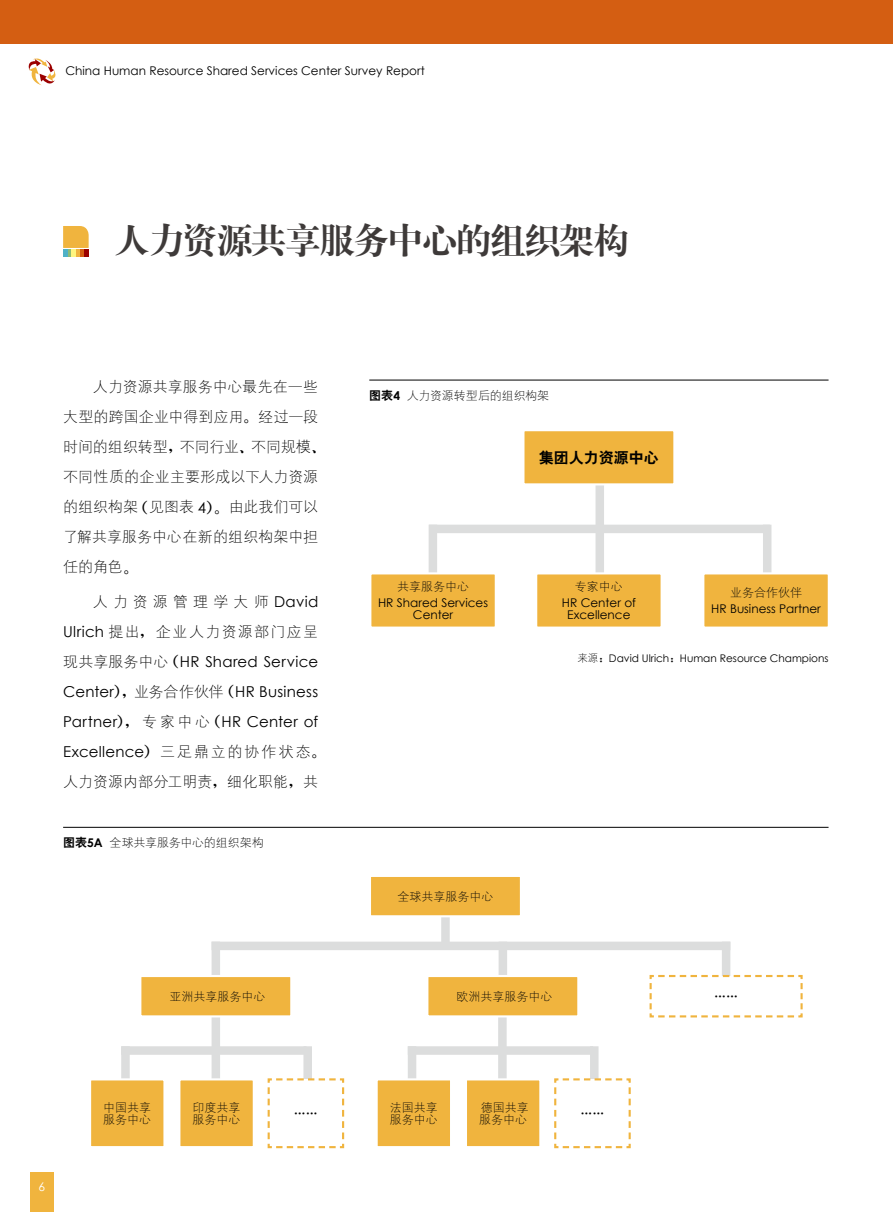
<style>
.page{position:relative;width:893px;height:1212px;background:#fff}
.page>*{position:absolute;margin:0;border:0;box-sizing:border-box;transform-origin:0 0}
.t1{font:36px "H Ya 4 gj";letter-spacing:-.05em;color:#3e3a39}
.t2{font:15px/30px "H Yg 1 gj";letter-spacing:.005em;color:#000}
.t3{font:15px/30px "Century Gothic";letter-spacing:.015em;color:#000}
.t4{font:15px/30px "H Yg 1 gj";letter-spacing:.115em;color:#000;text-align:right}
.t5{font:15px "H Yb 2 gj";color:#000}
.t6{font:12px/12px "Century Gothic";color:#000;text-align:center}
.t7{font:12px/12px "H Yg 1 gj";color:#000}
.t8{font:12px "H Ya 4 gj";color:#000}
.t9{font:12px "Century Gothic";color:#fff}
.t10{font:10.5px "Century Gothic";color:#000}
.s1{font-family:"H Ya 4 gj"}
.s2{font-family:"Century Gothic"}
.s3{font-family:"H Yg 1 gj"}
.s4{font-family:"H Yb 2 gj"}
.s5{font-family:"Century Gothic";font-weight:700}
</style>
<div class="page">
<div style="left:0;top:0;width:893px;height:44px;background:#d45e12"></div>
<div style="left:30px;top:1172px;width:24px;height:40px;background:#f0b43e"></div>
<svg style="left:28px;top:58px;width:28px;height:27px"></svg>
<svg style="left:63px;top:226px;width:26px;height:30px"></svg>
<div style="left:595px;top:464px;width:9px;height:147px;background:#dcdddd"></div>
<div style="left:429px;top:525px;width:8px;height:80px;background:#dcdddd"></div>
<div style="left:763px;top:525px;width:8px;height:80px;background:#dcdddd"></div>
<div style="left:523px;top:430px;width:151px;height:54px;background:#f0b43e"></div>
<div style="left:522px;top:429px;width:153px;height:56px;border:2px solid #fff"></div>
<div style="left:536px;top:573px;width:126px;height:55px;background:#f0b43e"></div>
<div style="left:535px;top:572px;width:128px;height:57px;border:2px solid #fff"></div>
<div style="left:703px;top:573px;width:126px;height:55px;background:#f0b43e"></div>
<div style="left:702px;top:572px;width:128px;height:57px;border:2px solid #fff"></div>
<div style="left:370px;top:573px;width:126px;height:55px;background:#f0b43e"></div>
<div style="left:369px;top:572px;width:128px;height:57px;border:2px solid #fff"></div>
<div style="left:429px;top:525px;width:341px;height:8px;background:#dcdddd"></div>
<hr style="left:369px;top:380px;width:459px;height:1px;background:#000">
<hr style="left:63px;top:827px;width:765px;height:1px;background:#000">
<div style="left:212px;top:941px;width:8px;height:56px;background:#dcdddd"></div>
<div style="left:722px;top:941px;width:8px;height:56px;background:#dcdddd"></div>
<div style="left:499px;top:941px;width:8px;height:56px;background:#dcdddd"></div>
<div style="left:441px;top:894px;width:9px;height:56px;background:#dcdddd"></div>
<div style="left:212px;top:941px;width:518px;height:9px;background:#dcdddd"></div>
<div style="left:121px;top:1046px;width:9px;height:56px;background:#dcdddd"></div>
<div style="left:303px;top:1046px;width:9px;height:56px;background:#dcdddd"></div>
<div style="left:212px;top:1001px;width:8px;height:101px;background:#dcdddd"></div>
<div style="left:121px;top:1046px;width:185px;height:9px;background:#dcdddd"></div>
<div style="left:408px;top:1046px;width:8px;height:56px;background:#dcdddd"></div>
<div style="left:590px;top:1046px;width:8px;height:56px;background:#dcdddd"></div>
<div style="left:498px;top:1001px;width:9px;height:101px;background:#dcdddd"></div>
<div style="left:408px;top:1046px;width:185px;height:9px;background:#dcdddd"></div>
<div style="left:370px;top:876px;width:151px;height:40px;background:#f0b43e"></div>
<div style="left:369px;top:875px;width:153px;height:42px;border:2px solid #fff"></div>
<div style="left:90px;top:1079px;width:74px;height:68px;background:#f0b43e"></div>
<div style="left:89px;top:1078px;width:77px;height:70px;border:2px solid #fff"></div>
<div style="left:179px;top:1079px;width:75px;height:68px;background:#f0b43e"></div>
<div style="left:178px;top:1078px;width:77px;height:70px;border:2px solid #fff"></div>
<svg style="left:267px;top:1077px;width:78px;height:72px"></svg>
<div style="left:377px;top:1079px;width:74px;height:68px;background:#f0b43e"></div>
<div style="left:376px;top:1078px;width:76px;height:70px;border:2px solid #fff"></div>
<div style="left:466px;top:1079px;width:74px;height:68px;background:#f0b43e"></div>
<div style="left:465px;top:1078px;width:76px;height:70px;border:2px solid #fff"></div>
<svg style="left:554px;top:1077px;width:77px;height:72px"></svg>
<div style="left:140px;top:976px;width:151px;height:40px;background:#f0b43e"></div>
<div style="left:139px;top:975px;width:153px;height:42px;border:2px solid #fff"></div>
<div style="left:427px;top:976px;width:151px;height:40px;background:#f0b43e"></div>
<div style="left:426px;top:975px;width:153px;height:42px;border:2px solid #fff"></div>
<svg style="left:649px;top:974px;width:154px;height:44px"></svg>
<p class="t6" style="left:65px;top:64px;width:361px">China Human Resource Shared Services Center Survey Report</p>
<h1 class="t1" style="left:114px;top:222px;width:516px">人力资源共享服务中心的组织架构</h1>
<p class="t2" style="left:63px;top:372px;width:264px;text-indent:30px">人力资源共享服务中心最先在一些大型的跨国企业中得到应用<span class="s1">。</span>经过一段时间的组织转型<span class="s1">，</span>不同行业<span class="s1">、</span>不同规模<span class="s1">、</span>不同性质的企业主要形成以下人力资源的组织构架<span class="s1">（</span>见图表 <span class="s2">4</span><span class="s1">）。</span>由此我们可以了解共享服务中心在新的组织构架中担任的角色<span class="s1">。</span></p>
<p class="t4" style="left:63px;top:586px;width:257px">人力资源管理学大师<span class="s2">David<br>Ulrich</span> 提出<span class="s1">，</span>企业人力资源部门应呈</p>
<p class="t3" style="left:63px;top:646px;width:264px"><span class="s3">现共享服务中心</span><span class="s1">（</span>HR Shared Service<br>Center<span class="s1">），</span><span class="s3">业务合作伙伴</span><span class="s1">（</span>HR Business<br>Partner<span class="s1">），</span><span class="s3">专家中心</span><span class="s1">（</span>HR Center of<br>Excellence<span class="s1">）</span><span class="s3">三足鼎立的协作状态</span><span class="s1">。</span></p>
<p class="t2" style="left:63px;top:766px;width:257px">人力资源内部分工明责<span class="s1">，</span>细化职能<span class="s1">，</span>共</p>
<p class="t7" style="left:63px;top:836px;width:202px"><span class="s4">图表</span><span class="s5">5A</span> 全球共享服务中心的组织架构</p>
<p class="t7" style="left:369px;top:389px;width:181px"><span class="s4">图表</span><span class="s5">4</span> 人力资源转型后的组织构架</p>
<p class="t7" style="left:397px;top:580px;width:73px">共享服务中心</p>
<p class="t6" style="left:378px;top:597px;width:111px">HR Shared Services<br>Center</p>
<p class="t5" style="left:539px;top:450px;width:121px">集团人力资源中心</p>
<p class="t7" style="left:575px;top:580px;width:49px">专家中心</p>
<p class="t6" style="left:562px;top:597px;width:76px">HR Center of<br>Excellence</p>
<p class="t7" style="left:730px;top:586px;width:74px">业务合作伙伴</p>
<p class="t6" style="left:711px;top:603px;width:111px">HR Business Partner</p>
<p class="t10" style="left:577px;top:651px;width:253px"><span class="s3">来源</span><span class="s1">：</span>David Ulrich<span class="s1">：</span>Human Resource Champions</p>
<p class="t7" style="left:397px;top:890px;width:97px">全球共享服务中心</p>
<p class="t7" style="left:169px;top:990px;width:97px">亚洲共享服务中心</p>
<p class="t7" style="left:456px;top:990px;width:97px">欧洲共享服务中心</p>
<p class="t8" style="left:714px;top:990px;width:25px">……</p>
<p class="t9" style="left:38px;top:1178px;width:8px">6</p>
<p class="t7" style="left:103px;top:1101px;width:49px">中国共享服务中心</p>
<p class="t7" style="left:193px;top:1101px;width:49px">印度共享服务中心</p>
<p class="t8" style="left:294px;top:1107px;width:25px">……</p>
<p class="t7" style="left:390px;top:1101px;width:49px">法国共享服务中心</p>
<p class="t7" style="left:479px;top:1101px;width:51px">德国共享服务中心</p>
<p class="t8" style="left:580px;top:1107px;width:25px">……</p>
</div>
